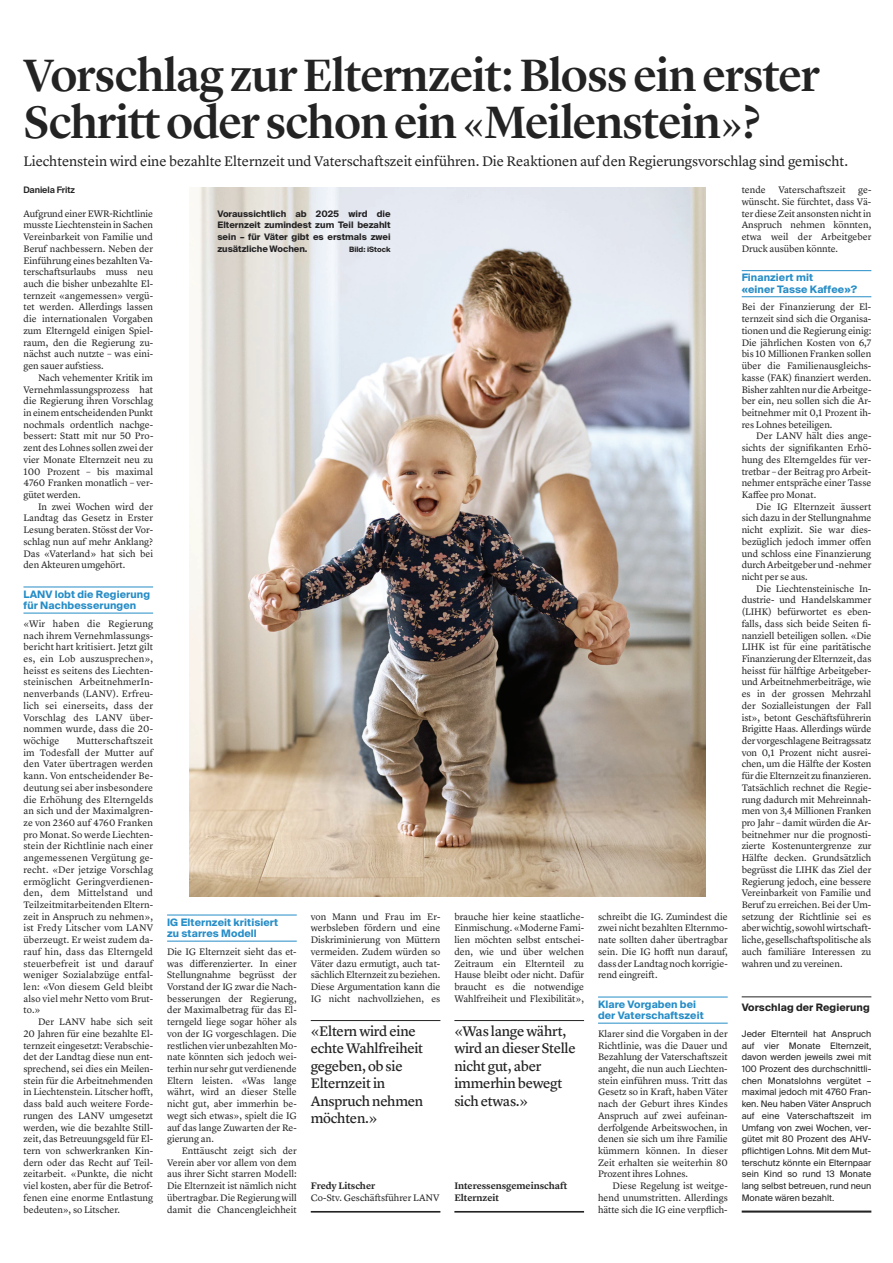
<style>
.page{position:relative;width:893px;height:1263px;background:#fff}
.page>*{position:absolute;margin:0;border:0;box-sizing:border-box;transform-origin:0 0}
.t1{font:500 47.1px/46.8px "Lyon Display";letter-spacing:-.015em;color:#242324}
.t2{font:14.4px/17.4px "Lyon Text Regular No.2";letter-spacing:-.02em;color:#242324}
.t3{font:14.4px "Lyon Text";letter-spacing:-.005em;color:#242324}
.t4{font:700 10.35px/11.7px "Suisse Intl";letter-spacing:.01em;color:#268dc7}
.t5{font:700 10.35px "Suisse Intl";letter-spacing:.01em;color:#242324}
.t6{font:9.75px/11.7px "Lyon Text";letter-spacing:-.005em;color:#242324;text-align:justify}
.t7{font:600 9.75px/11.7px "Lyon Text";letter-spacing:-.005em;color:#242324}
.t8{font:9px/11.7px "Suisse Intl";color:#242324;text-align:justify}
.t9{font:700 9px/11.7px "Suisse Intl";color:#242324;text-align:justify}
.t10{font:600 9px "Suisse Intl";letter-spacing:-.01em;color:#242324}
.t11{font:700 7.35px "Suisse Intl";color:#242324}
</style>
<div class="page">
<hr style="left:23px;top:587px;width:130px;height:1px;background:#268dc7">
<hr style="left:23px;top:613px;width:130px;height:1px;background:#268dc7">
<hr style="left:167px;top:915px;width:130px;height:1px;background:#268dc7">
<hr style="left:167px;top:941px;width:130px;height:1px;background:#268dc7">
<hr style="left:598px;top:997px;width:130px;height:1px;background:#268dc7">
<hr style="left:598px;top:1023px;width:130px;height:1px;background:#268dc7">
<hr style="left:742px;top:270px;width:129px;height:1px;background:#268dc7">
<hr style="left:742px;top:297px;width:129px;height:1px;background:#268dc7">
<img style="left:190px;top:188px;width:515px;height:708px">
<hr style="left:311px;top:1211px;width:129px;height:2px;background:#242324">
<hr style="left:311px;top:1020px;width:129px;height:1px;background:#242324">
<hr style="left:454px;top:1211px;width:130px;height:2px;background:#242324">
<hr style="left:454px;top:1020px;width:130px;height:1px;background:#242324">
<hr style="left:742px;top:997px;width:129px;height:1px;background:#242324">
<hr style="left:742px;top:1211px;width:129px;height:2px;background:#242324">
<h1 class="t1" style="left:23px;top:55px;width:798px">Vorschlag zur Elternzeit: Bloss ein erster<br>Schritt oder schon ein «Meilenstein»?</h1>
<h2 class="t3" style="left:23px;top:154px;width:826px">Liechtenstein wird eine bezahlte Elternzeit und Vaterschaftszeit einführen. Die Reaktionen auf den Regierungsvorschlag sind gemischt.</h2>
<p class="t10" style="left:23px;top:185px;width:53px">Daniela Fritz</p>
<p class="t6" style="left:23px;top:208px;width:131px">Aufgrund einer EWR-Richtlinie musste Liechtenstein in Sachen Vereinbarkeit von Familie und Beruf nachbessern. Neben der Einführung eines bezahlten Va&shy;terschaftsurlaubs muss neu auch die bisher unbezahlte El&shy;ternzeit «angemessen» vergü&shy;tet werden. Allerdings lassen die internationalen Vorgaben zum Elterngeld einigen Spiel&shy;raum, den die Regierung zu&shy;nächst auch nutzte – was eini&shy;gen sauer aufstiess.</p>
<p class="t6" style="left:23px;top:372px;width:131px;text-indent:15px">Nach vehementer Kritik im Vernehmlassungsprozess hat die Regierung ihren Vorschlag in einem entscheidenden Punkt nochmals ordentlich nachge&shy;bessert: Statt mit nur 50 Pro&shy;zent des Lohnes sollen zwei der vier Monate Elternzeit neu zu 100 Prozent – bis maximal 4760 Franken monatlich – ver&shy;gütet werden.</p>
<p class="t6" style="left:23px;top:501px;width:131px;text-indent:15px">In zwei Wochen wird der Landtag das Gesetz in Erster Lesung beraten. Stösst der Vor&shy;schlag nun auf mehr Anklang?<br>Das «Vaterland» hat sich bei den Akteuren umgehört.</p>
<p class="t4" style="left:23px;top:589px;width:128px">LANV lobt die Regierung für Nachbesserungen</p>
<p class="t6" style="left:23px;top:618px;width:131px">«Wir haben die Regierung nach ihrem Vernehmlassungs&shy;bericht hart kritisiert. Jetzt gilt es, ein Lob auszusprechen», heisst es seitens des Liechten&shy;steinischen ArbeitnehmerIn&shy;nenverbands (LANV). Erfreu&shy;lich sei einerseits, dass der Vorschlag des LANV über&shy;nommen wurde, dass die 20- wöchige</p>
<p class="t6" style="left:742px;top:185px;width:26px">tende</p>
<p class="t6" style="left:778px;top:185px;width:69px">Vaterschaftszeit</p>
<p class="t6" style="left:742px;top:185px;width:131px;text-indent:116px">ge&shy;wünscht. Sie fürchtet, dass Vä&shy;ter diese Zeit ansonsten nicht in Anspruch nehmen könnten, etwa weil der Arbeitgeber Druck ausüben könnte.</p>
<p class="t4" style="left:742px;top:272px;width:117px">Finanziert mit<br>«einer Tasse Kaffee»?</p>
<p class="t6" style="left:742px;top:302px;width:131px">Bei der Finanzierung der El&shy;ternzeit sind sich die Organisa&shy;tionen und die Regierung einig:<br>Die jährlichen Kosten von 6,7 bis 10 Millionen Franken sollen über die Familienausgleichs&shy;kasse (FAK) finanziert werden.<br>Bisher zahlten nur die Arbeitge&shy;ber ein, neu sollen sich die Ar&shy;beitnehmer mit 0,1 Prozent ih&shy;res Lohnes beteiligen.</p>
<p class="t6" style="left:742px;top:431px;width:131px;text-indent:15px">Der LANV hält dies ange&shy;sichts der signifikanten Erhö&shy;hung des Elterngeldes für ver&shy;tretbar – der Beitrag pro Arbeit&shy;nehmer entspräche einer Tasse Kaffee pro Monat.</p>
<p class="t6" style="left:742px;top:501px;width:131px;text-indent:15px">Die IG Elternzeit äussert sich dazu in der Stellungnahme nicht explizit. Sie war dies - bezüglich jedoch immer offen und schloss eine Finanzierung durch Arbeitgeber und -nehmer nicht per se aus.</p>
<p class="t6" style="left:742px;top:583px;width:131px;text-indent:15px">Die Liechtensteinische In&shy;dustrie- und Handelskammer (LIHK) befürwortet es eben - falls, dass sich beide Seiten fi&shy;nanziell beteiligen sollen. «Die LIHK ist für eine paritätische Finanzierung der Elternzeit, das heisst für hälftige Arbeitgeber&shy;und Arbeitnehmerbeiträge, wie es in der grossen Mehrzahl der Sozialleistungen der Fall ist», betont Geschäftsführerin Brigitte Haas. Allerdings würde der vorgeschlagene Beitragssatz von 0,1 Prozent nicht ausrei&shy;chen, um die Hälfte der Kosten für die Elternzeit zu finanzieren.<br>Tatsächlich rechnet die Regie&shy;rung dadurch mit Mehreinnah&shy;men von 3,4 Millionen Franken pro Jahr – damit würden die Ar&shy;beitnehmer nur die prognosti&shy;zierte Kostenuntergrenze zur Hälfte decken. Grundsätzlich begrüsst die LIHK das Ziel der Regierung jedoch, eine bessere Vereinbarkeit von Familie und Beruf zu erreichen. Bei der Um&shy;setzung der Richtlinie sei es aber wichtig, sowohl wirtschaft&shy;liche, gesellschaftspolitische als auch familiäre Interessen zu wahren und zu vereinen.</p>
<p class="t9" style="left:217px;top:208px;width:175px">Voraussichtlich ab 2025 wird die Elternzeit zumindest zum Teil bezahlt sein – für Väter gibt es erstmals zwei zusätzliche Wochen.</p>
<p class="t11" style="left:349px;top:246px;width:43px">Bild: iStock</p>
<p class="t6" style="left:23px;top:736px;width:131px;text-indent:53px">Mutterschaftszeit im Todesfall der Mutter auf den Vater übertragen werden kann. Von entscheidender Be&shy;deutung sei aber insbesondere die Erhöhung des Elterngelds an sich und der Maximalgren&shy;ze von 2360 auf 4760 Franken pro Monat. So werde Liechten&shy;stein der Richtlinie nach einer angemessenen Vergütung ge&shy;recht. «Der jetzige Vorschlag ermöglicht Geringverdienen&shy;den, dem Mittelstand und Teilzeitmitarbeitenden Eltern&shy;zeit in Anspruch zu nehmen», ist Fredy Litscher vom LANV überzeugt. Er weist zudem da&shy;rauf hin, dass das Elterngeld steuerbefreit ist und darauf weniger Sozialabzüge entfal&shy;len: «Von diesem Geld bleibt also viel mehr Netto vom Brut&shy;to.»</p>
<p class="t6" style="left:23px;top:1017px;width:131px;text-indent:15px">Der LANV habe sich seit 20 Jahren für eine bezahlte El&shy;ternzeit eingesetzt: Verabschie&shy;det der Landtag diese nun ent&shy;sprechend, sei dies ein Meilen&shy;stein für die Arbeitnehmenden in Liechtenstein. Litscher hofft, dass bald auch weitere Forde&shy;rungen des LANV umgesetzt werden, wie die bezahlte Still&shy;zeit, das Betreuungsgeld für El&shy;tern von schwerkranken Kin&shy;dern oder das Recht auf Teil&shy;zeitarbeit. «Punkte, die nicht viel kosten, aber für die Betrof&shy;fenen eine enorme Entlastung bedeuten», so Litscher.</p>
<p class="t6" style="left:311px;top:911px;width:131px">von Mann und Frau im Er&shy;werbsleben fördern und eine Diskriminierung von Müttern vermeiden. Zudem würden so Väter dazu ermutigt, auch tat&shy;sächlich Elternzeit zu beziehen.<br>Diese Argumentation kann die IG nicht nachvollziehen, es</p>
<p class="t6" style="left:454px;top:911px;width:131px">brauche hier keine staatliche-Einmischung. «Moderne Fami&shy;lien möchten selbst entschei&shy;den, wie und über welchen Zeitraum ein Elternteil zu Hause bleibt oder nicht. Dafür braucht es die notwendige Wahlfreiheit und Flexibilität»,</p>
<p class="t6" style="left:598px;top:911px;width:131px">schreibt die IG. Zumindest die zwei nicht bezahlten Elternmo&shy;nate sollten daher übertragbar sein. Die IG hofft nun darauf, dass der Landtag noch korrigie&shy;rend eingreift.</p>
<p class="t4" style="left:598px;top:999px;width:107px">Klare Vorgaben bei der Vaterschaftszeit</p>
<p class="t6" style="left:598px;top:1028px;width:131px">Klarer sind die Vorgaben in der Richtlinie, was die Dauer und Bezahlung der Vaterschaftszeit angeht, die nun auch Liechten&shy;stein einführen muss. Tritt das Gesetz so in Kraft, haben Väter nach der Geburt ihres Kindes Anspruch auf zwei aufeinan&shy;derfolgende Arbeitswochen, in denen sie sich um ihre Familie kümmern können. In dieser Zeit erhalten sie weiterhin 80<br>Prozent ihres Lohnes.</p>
<p class="t6" style="left:598px;top:1181px;width:131px;text-indent:15px">Diese Regelung ist weitge&shy;hend unumstritten. Allerdings hätte sich die IG eine verpflich-</p>
<p class="t4" style="left:167px;top:917px;width:113px">IG Elternzeit kritisiert zu starres Modell</p>
<p class="t6" style="left:167px;top:946px;width:131px">Die IG Elternzeit sieht das et&shy;was differenzierter. In einer Stellungnahme begrüsst der Vorstand der IG zwar die Nach&shy;besserungen der Regierung, der Maximalbetrag für das El&shy;terngeld liege sogar höher als von der IG vorgeschlagen. Die restlichen vier unbezahlten Mo&shy;nate könnten sich jedoch wei&shy;terhin nur sehr gut verdienende Eltern leisten. «Was lange währt, wird an dieser Stelle nicht gut, aber immerhin be&shy;wegt sich etwas», spielt die IG auf das lange Zuwarten der Re&shy;gierung an.</p>
<p class="t6" style="left:167px;top:1146px;width:131px;text-indent:15px">Enttäuscht zeigt sich der Verein aber vor allem von dem aus ihrer Sicht starren Modell:<br>Die Elternzeit ist nämlich nicht übertragbar. Die Regierung will damit die Chancengleichheit</p>
<p class="t5" style="left:742px;top:1003px;width:130px">Vorschlag der Regierung</p>
<p class="t8" style="left:742px;top:1028px;width:131px">Jeder Elternteil hat Anspruch auf vier Monate Elternzeit, davon werden jeweils zwei mit 100 Prozent des durchschnittli&shy;chen Monatslohns vergütet – maximal jedoch mit 4760 Fran&shy;ken. Neu haben Väter Anspruch auf eine Vaterschaftszeit im Umfang von zwei Wochen, ver&shy;gütet mit 80 Prozent des AHV&shy;pflichtigen Lohns. Mit dem Mut&shy;terschutz könnte ein Elternpaar sein Kind so rund 13 Monate lang selbst betreuen, rund neun Monate wären bezahlt.</p>
<h2 class="t2" style="left:311px;top:1024px;width:114px">«Eltern wird eine echte Wahlfreiheit gegeben, ob sie<br>Elternzeit in<br>Anspruch nehmen möchten.»</h2>
<h2 class="t2" style="left:454px;top:1024px;width:123px">«Was lange währt, wird an dieser Stelle nicht gut, aber immerhin bewegt sich etwas.»</h2>
<p class="t7" style="left:311px;top:1181px;width:66px">Fredy Litscher</p>
<p class="t6" style="left:311px;top:1192px;width:130px">Co-Stv. Geschäftsführer LANV</p>
<p class="t7" style="left:454px;top:1181px;width:115px">Interessensgemeinschaft<br>Elternzeit</p>
</div>
